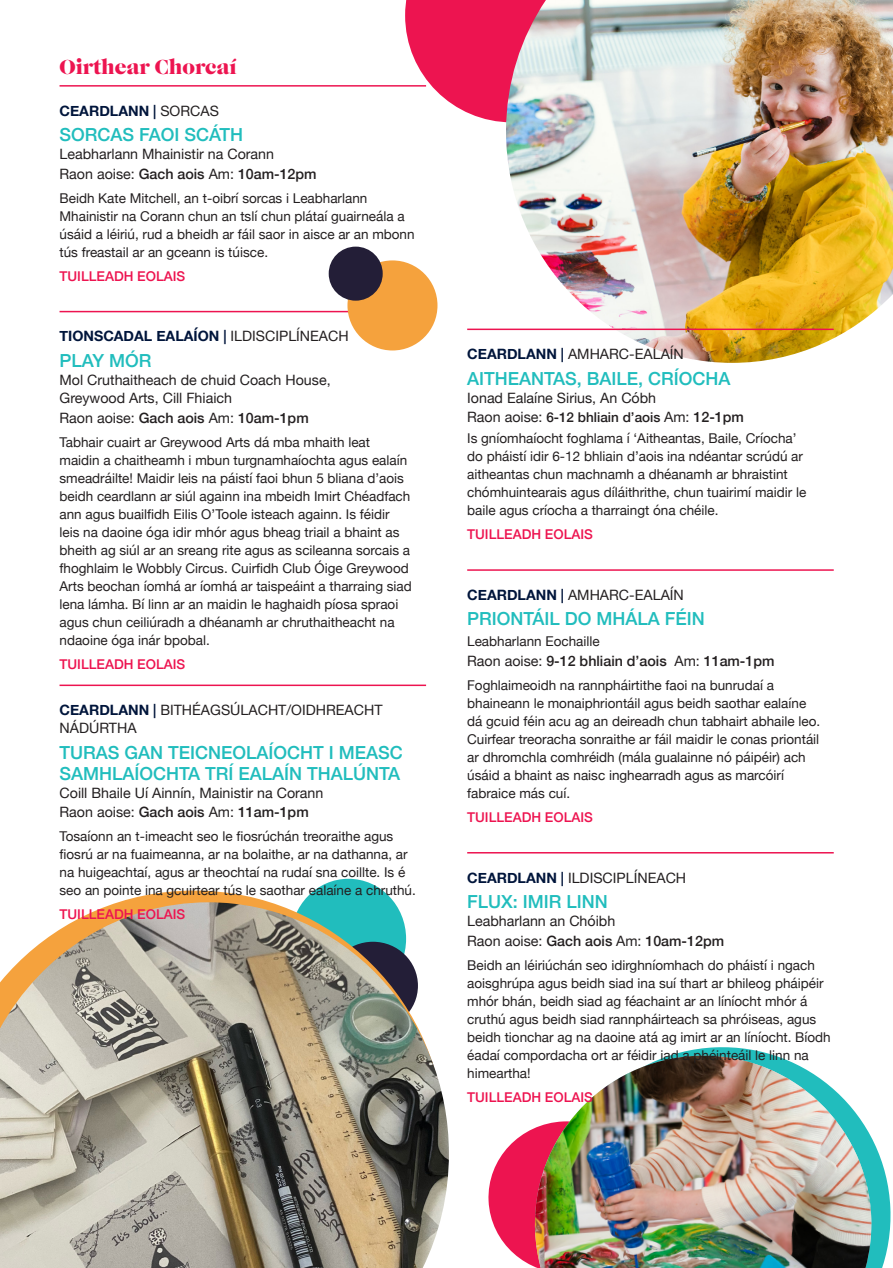
<style>
.page{position:relative;width:893px;height:1268px;background:#fff}
.page>*{position:absolute;margin:0;border:0;box-sizing:border-box;transform-origin:0 0}
.t1{font:21px "Caslon Gra D";color:#ed1450}
.t2{font:500 18px/21px "Helvetica Neue";color:#21bdbd}
.t3{font:14.25px/18px "Helvetica Neue";color:#231f20}
.t4{font:500 14.25px "Helvetica Neue";color:#231f20}
.t5{font:700 14.25px "Helvetica Neue";color:#00153b}
.t6{font:13.5px/18px "Helvetica Neue";color:#231f20}
.t7{font:500 13.5px "Helvetica Neue";color:#ed1450}
.t8{font:500 13.5px "Helvetica Neue";color:#231f20}
.s1{font-weight:500}
.s2{font-weight:400;color:#231f20}
.s3{font-weight:400}
.s4{font-weight:700;color:#00153b}
.s5{font-weight:500;color:#00153b}
.s6{font-weight:400;font-size:14.25px}
.s7{font-size:14.25px}
</style>
<div class="page">
<div style="left:291px;top:878px;width:115px;height:120px;background:#21bdbd;border-radius:50%"></div>
<svg style="left:119px;top:890px;width:275px;height:12px"></svg>
<svg style="left:405px;top:0;width:101px;height:122px"></svg>
<img style="left:506px;top:0;width:387px;height:363px">
<img style="left:0;top:902px;width:449px;height:365px">
<hr style="left:60px;top:85px;width:366px;height:2px;background:#ed1450">
<hr style="left:60px;top:311px;width:366px;height:1px;background:#ed1450">
<hr style="left:467px;top:328px;width:367px;height:2px;background:#ed1450">
<hr style="left:467px;top:569px;width:367px;height:1px;background:#ed1450">
<svg style="left:488px;top:1129px;width:43px;height:136px"></svg>
<div style="left:347px;top:260px;width:90px;height:90px;background:#f5a23d;border-radius:50%"></div>
<svg style="left:687px;top:1047px;width:204px;height:220px"></svg>
<svg style="left:672px;top:1051px;width:203px;height:216px"></svg>
<img style="left:531px;top:1055px;width:341px;height:212px">
<div style="left:329px;top:246px;width:54px;height:54px;background:#231e37;border-radius:50%"></div>
<hr style="left:467px;top:851px;width:367px;height:2px;background:#ed1450">
<hr style="left:60px;top:684px;width:366px;height:2px;background:#ed1450">
<p class="t1" style="left:60px;top:54px;width:179px">Oirthear Chorcaí</p>
<p class="t5" style="left:60px;top:99px;width:161px">CEARDLANN <span class="s1">|</span> <span class="s2">SORCAS</span></p>
<p class="t2" style="left:60px;top:123px;width:185px">SORCAS FAOI SCÁTH</p>
<p class="t3" style="left:60px;top:146px;width:216px">Leabharlann Mhainistir na Corann</p>
<p class="t4" style="left:60px;top:162px;width:259px"><span class="s3">Raon aoise:</span> Gach aois <span class="s3">Am:</span> 10am-12pm</p>
<p class="t6" style="left:60px;top:190px;width:357px">Beidh Kate Mitchell, an t‑oibrí sorcas i Leabharlann Mhainistir na Corann chun an tslí chun plátaí guairneála a úsáid a léiriú, rud a bheidh ar fáil saor in aisce ar an mbonn tús freastail ar an gceann is túisce.</p>
<p class="t7" style="left:60px;top:265px;width:127px">TUILLEADH EOLAIS</p>
<p class="t5" style="left:60px;top:325px;width:291px">TIONSCADAL EALAÍON <span class="s1">|</span> <span class="s2">ILDISCIPLÍNEACH</span></p>
<p class="t2" style="left:60px;top:348px;width:94px">PLAY MÓR</p>
<p class="t3" style="left:60px;top:371px;width:273px">Mol Cruthaitheach de chuid Coach House,</p>
<p class="t3" style="left:60px;top:389px;width:174px">Greywood Arts, Cill Fhiaich</p>
<p class="t4" style="left:60px;top:406px;width:251px"><span class="s3">Raon aoise:</span> Gach aois <span class="s3">Am:</span> 10am-1pm</p>
<p class="t6" style="left:60px;top:433px;width:354px">Tabhair cuairt ar Greywood Arts dá mba mhaith leat maidin a chaitheamh i mbun turgnamhaíochta agus ealaín smeadráilte! Maidir leis na páistí faoi bhun 5 bliana d’aois beidh ceardlann ar siúl againn ina mbeidh Imirt Chéadfach ann agus buailfidh Eilis O’Toole isteach againn. Is féidir leis na daoine óga idir mhór agus bheag triail a bhaint as bheith ag siúl ar an sreang rite agus as scileanna sorcais a fhoghlaim le Wobbly Circus. Cuirfidh Club Óige Greywood Arts beochan íomhá ar íomhá ar taispeáint a tharraing siad lena lámha. Bí linn ar an maidin le haghaidh píosa spraoi agus chun ceiliúradh a dhéanamh ar chruthaitheacht na ndaoine óga inár bpobal.</p>
<p class="t7" style="left:60px;top:653px;width:127px">TUILLEADH EOLAIS</p>
<p class="t3" style="left:60px;top:701px;width:324px"><span class="s4">CEARDLANN</span> <span class="s5">|</span> BITHÉAGSÚLACHT/OIDHREACHT<br>NÁDÚRTHA</p>
<p class="t2" style="left:60px;top:740px;width:345px">TURAS GAN TEICNEOLAÍOCHT I MEASC<br>SAMHLAÍOCHTA TRÍ EALAÍN THALÚNTA</p>
<p class="t3" style="left:60px;top:784px;width:265px">Coill Bhaile Uí Ainnín, Mainistir na Corann</p>
<p class="t4" style="left:60px;top:800px;width:251px"><span class="s3">Raon aoise:</span> Gach aois <span class="s3">Am:</span> 11am-1pm</p>
<p class="t6" style="left:60px;top:828px;width:358px">Tosaíonn an t‑imeacht seo le fiosrúchán treoraithe agus fiosrú ar na fuaimeanna, ar na bolaithe, ar na dathanna, ar na huigeachtaí, agus ar theochtaí na rudaí sna coillte. Is é seo an pointe ina gcuirtear tús le saothar ealaíne a chruthú.</p>
<p class="t7" style="left:60px;top:903px;width:127px">TUILLEADH EOLAIS</p>
<p class="t3" style="left:467px;top:346px;width:218px"><span class="s4">CEARDLANN</span> <span class="s5">|</span> AMHARC‑EALAÍN</p>
<p class="t2" style="left:467px;top:366px;width:265px">AITHEANTAS, BAILE, CRÍOCHA</p>
<p class="t3" style="left:467px;top:389px;width:190px">Ionad Ealaíne Sirius, An Cóbh</p>
<p class="t8" style="left:467px;top:406px;width:278px"><span class="s6">Raon aoise:</span> 6-12 bhliain d’aois <span class="s6">Am:</span> <span class="s7">12-1pm</span></p>
<p class="t6" style="left:467px;top:430px;width:341px">Is gníomhaíocht foghlama í ‘Aitheantas, Baile, Críocha’ do pháistí idir 6‑12 bhliain d’aois ina ndéantar scrúdú ar aitheantas chun machnamh a dhéanamh ar bhraistint chómhuintearais agus díláithrithe, chun tuairimí maidir le baile agus críocha a tharraingt óna chéile.</p>
<p class="t7" style="left:467px;top:523px;width:127px">TUILLEADH EOLAIS</p>
<p class="t3" style="left:467px;top:586px;width:218px"><span class="s4">CEARDLANN</span> <span class="s5">|</span> AMHARC‑EALAÍN</p>
<p class="t2" style="left:467px;top:607px;width:239px">PRIONTÁIL DO MHÁLA FÉIN</p>
<p class="t6" style="left:467px;top:633px;width:134px">Leabharlann Eochaille</p>
<p class="t4" style="left:467px;top:649px;width:309px"><span class="s3">Raon aoise:</span> 9-12 bhliain d’aois <span class="s3">Am:</span> 11am-1pm</p>
<p class="t6" style="left:467px;top:676px;width:355px">Foghlaimeoidh na rannpháirtithe faoi na bunrudaí a bhaineann le monaiphriontáil agus beidh saothar ealaíne dá gcuid féin acu ag an deireadh chun tabhairt abhaile leo.<br>Cuirfear treoracha sonraithe ar fáil maidir le conas priontáil ar dhromchla comhréidh (mála gualainne nó páipéir) ach úsáid a bhaint as naisc inghearradh agus as marcóirí fabraice más cuí.</p>
<p class="t7" style="left:467px;top:806px;width:127px">TUILLEADH EOLAIS</p>
<p class="t3" style="left:467px;top:869px;width:221px"><span class="s4">CEARDLANN</span> <span class="s5">|</span> ILDISCIPLÍNEACH</p>
<p class="t2" style="left:467px;top:889px;width:142px">FLUX: IMIR LINN</p>
<p class="t3" style="left:467px;top:912px;width:150px">Leabharlann an Chóibh</p>
<p class="t4" style="left:467px;top:928px;width:258px"><span class="s3">Raon aoise:</span> Gach aois <span class="s3">Am:</span> 10am-12pm</p>
<p class="t6" style="left:467px;top:956px;width:365px">Beidh an léiriúchán seo idirghníomhach do pháistí i ngach aoisghrúpa agus beidh siad ina suí thart ar bhileog pháipéir mhór bhán, beidh siad ag féachaint ar an líníocht mhór á cruthú agus beidh siad rannpháirteach sa phróiseas, agus beidh tionchar ag na daoine atá ag imirt ar an líníocht. Bíodh éadaí compordacha ort ar féidir iad a phéinteáil le linn na himeartha!</p>
<p class="t7" style="left:467px;top:1085px;width:127px">TUILLEADH EOLAIS</p>
</div>
